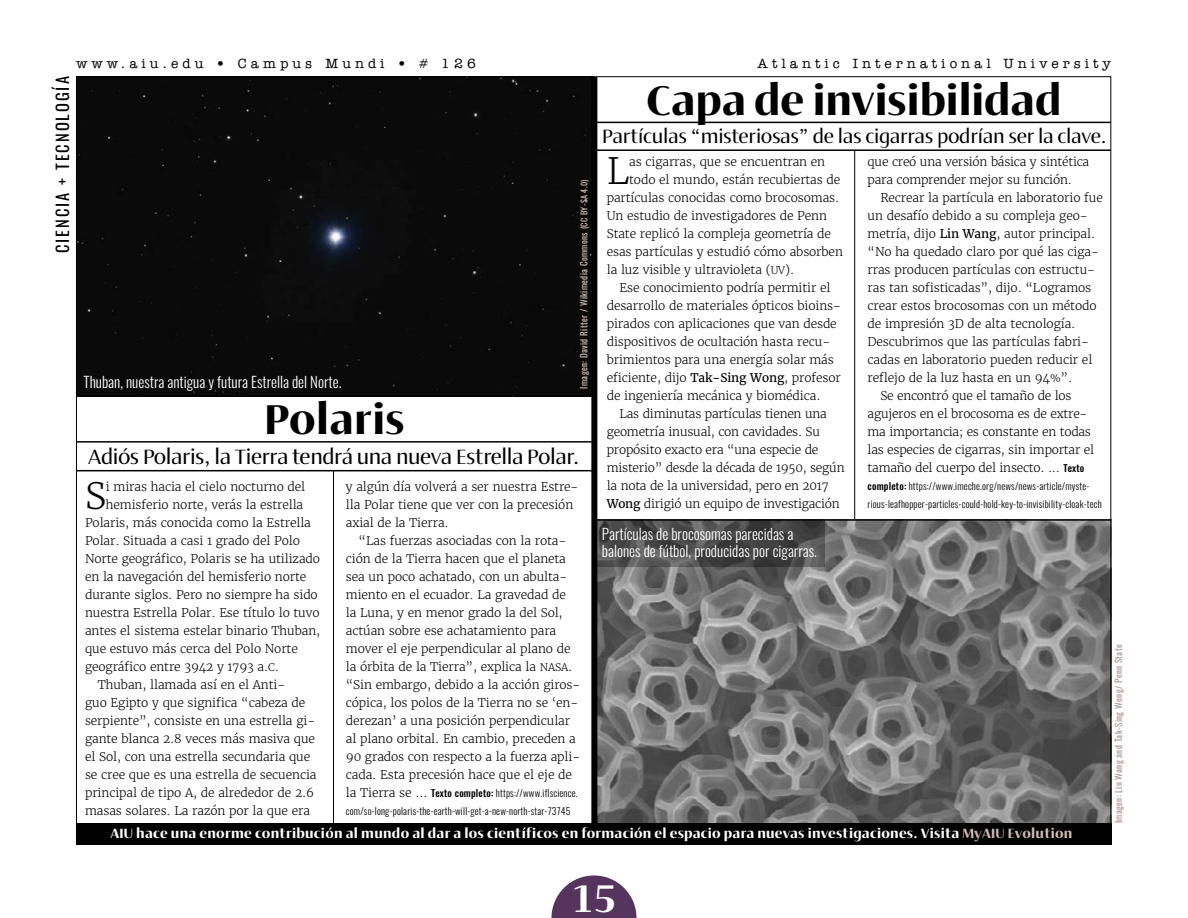
<style>
.page{position:relative;width:1188px;height:918px;background:#fff}
.page>*{position:absolute;margin:0;border:0;box-sizing:border-box;transform-origin:0 0}
.t1{font:800 42px "Ador Hairline";color:#000}
.t2{font:800 39px "Ador Hairline";color:#fff}
.t3{font:300 36.15px "Merriweather";color:#000}
.t4{font:500 21px "Ador Hairline";letter-spacing:-.02em;color:#000}
.t5{font:500 19.5px "Ador Hairline";letter-spacing:-.015em;color:#000}
.t6{font:16.5px "Oswald";letter-spacing:.12em;color:#000}
.t7{font:300 15px/16.5px "Oswald";color:#fff}
.t8{font:800 13.5px "Ador Hairline";letter-spacing:.02em;color:#fff}
.t9{font:500 13.5px "American Typewriter ITC Pro";letter-spacing:.3em;color:#000}
.t10{font:300 12px/18px "Merriweather";letter-spacing:-.01em;color:#000}
.t11{font:300 9.75px/18px "Oswald";letter-spacing:.02em;color:#000}
.t12{font:9px "Oswald";letter-spacing:.04em;color:#d7c7c1}
.t13{font:9px "Oswald";letter-spacing:.04em;color:#a7938c}
.s1{font-size:8.25px}
.s2{font-size:10.5px}
.s3{font-family:"Merriweather";font-size:12px}
.s4{font-weight:500}
.s5{font-weight:400}
.s6{font-family:"Oswald";font-weight:500;font-size:9.75px}
.s7{color:#cfbcb5}
</style>
<div class="page">
<div style="left:78px;top:78px;width:513px;height:317px;background:#0a0a0a"></div>
<img style="left:597px;top:521px;width:512px;height:302px">
<svg style="left:597px;top:521px;width:228px;height:46px;background:#494949"></svg>
<svg style="left:551px;top:875px;width:86px;height:43px"></svg>
<div style="left:76px;top:823px;width:1035px;height:22px;background:#000"></div>
<hr style="left:333px;top:471px;width:1px;height:370px;background:#000">
<hr style="left:76px;top:470px;width:519px;height:1px;background:#000">
<hr style="left:76px;top:441px;width:518px;height:2px;background:#000">
<hr style="left:76px;top:395px;width:518px;height:2px;background:#000">
<div style="left:591px;top:77px;width:6px;height:746px;background:#000"></div>
<hr style="left:597px;top:122px;width:514px;height:1px;background:#000">
<hr style="left:597px;top:149px;width:514px;height:2px;background:#000">
<hr style="left:595px;top:519px;width:516px;height:2px;background:#000">
<hr style="left:854px;top:150px;width:1px;height:369px;background:#000">
<p class="t9" style="left:76px;top:55px;width:401px">www.aiu.edu • Campus Mundi • # 126</p>
<p class="t9" style="left:758px;top:55px;width:355px">Atlantic International University</p>
<h3 class="t6" style="left:48px;top:253px;width:178px;rotate:-90deg">CIENCIA + TECNOLOGÍA</h3>
<h1 class="t1" style="left:646px;top:68px;width:416px">Capa de invisibilidad</h1>
<p class="t7" style="left:83px;top:372px;width:259px">Thuban, nuestra antigua y futura Estrella del Norte.</p>
<h1 class="t1" style="left:265px;top:388px;width:142px">Polaris</h1>
<p class="t12" style="left:576px;top:389px;width:211px;rotate:-90deg">Imagen: David Ritter / Wikimedia Commons <span class="s1">(CC BY-SA 4.0)</span></p>
<h3 class="t4" style="left:88px;top:441px;width:493px">Adiós Polaris, la Tierra tendrá una nueva Estrella Polar.</h3>
<h3 class="t3" style="left:85px;top:473px;width:23px">S</h3>
<p class="t10" style="left:106px;top:477px;width:201px">i miras hacia el cielo nocturno del</p>
<p class="t10" style="left:106px;top:495px;width:199px">hemisferio norte, verás la estrella</p>
<p class="t10" style="left:85px;top:513px;width:227px">Polaris, más conocida como la Estrella</p>
<p class="t10" style="left:85px;top:531px;width:217px">Polar. Situada a casi 1 grado del Polo</p>
<p class="t10" style="left:85px;top:549px;width:237px">Norte geográfico, Polaris se ha utilizado</p>
<p class="t10" style="left:85px;top:567px;width:223px">en la navegación del hemisferio norte</p>
<p class="t10" style="left:85px;top:585px;width:234px">durante siglos. Pero no siempre ha sido</p>
<p class="t10" style="left:85px;top:603px;width:236px">nuestra Estrella Polar. Ese título lo tuvo</p>
<p class="t10" style="left:85px;top:621px;width:237px">antes el sistema estelar binario Thuban,</p>
<p class="t10" style="left:85px;top:639px;width:214px">que estuvo más cerca del Polo Norte</p>
<p class="t10" style="left:85px;top:657px;width:195px">geográfico entre 3942 y 1793 a.<span class="s2">C</span>.</p>
<p class="t10" style="left:98px;top:675px;width:189px">Thuban, llamada así en el Anti-</p>
<p class="t10" style="left:85px;top:693px;width:222px">guo Egipto y que significa “cabeza de</p>
<p class="t10" style="left:85px;top:711px;width:232px">serpiente”, consiste en una estrella gi-</p>
<p class="t10" style="left:85px;top:729px;width:232px">gante blanca 2.8 veces más masiva que</p>
<p class="t10" style="left:85px;top:747px;width:227px">el Sol, con una estrella secundaria que</p>
<p class="t10" style="left:85px;top:765px;width:233px">se cree que es una estrella de secuencia</p>
<p class="t10" style="left:85px;top:783px;width:230px">principal de tipo A, de alrededor de 2.6</p>
<p class="t10" style="left:85px;top:801px;width:227px">masas solares. La razón por la que era</p>
<p class="t10" style="left:346px;top:477px;width:234px">y algún día volverá a ser nuestra Estre&shy;lla Polar tiene que ver con la precesión axial de la Tierra.</p>
<p class="t10" style="left:346px;top:531px;width:236px;text-indent:13px">“Las fuerzas asociadas con la rota&shy;ción de la Tierra hacen que el planeta sea un poco achatado, con un abulta&shy;miento en el ecuador. La gravedad de<br>la Luna, y en menor grado la del Sol, actúan sobre ese achatamiento para mover el eje perpendicular al plano de la órbita de la Tierra”, explica la <span class="s2">NASA</span>. “Sin embargo, debido a la acción giros&shy;cópica, los polos de la Tierra no se ‘en&shy;derezan’ a una posición perpendicular al plano orbital. En cambio, preceden a 90 grados con respecto a la fuerza apli&shy;cada. Esta precesión hace que el eje de</p>
<p class="t11" style="left:346px;top:783px;width:233px"><span class="s3">la Tierra se ...</span> <span class="s4">Texto completo:</span> https://www.iflscience. com/so-long-polaris-the-earth-will-get-a-new-north-star-73745</p>
<h3 class="t5" style="left:602px;top:122px;width:507px">Partículas “misteriosas” de las cigarras podrían ser la clave.</h3>
<h3 class="t3" style="left:607px;top:149px;width:24px">L</h3>
<p class="t10" style="left:629px;top:153px;width:198px">as cigarras, que se encuentran en</p>
<p class="t10" style="left:629px;top:171px;width:213px">todo el mundo, están recubiertas de</p>
<p class="t10" style="left:607px;top:189px;width:234px">partículas conocidas como brocosomas.</p>
<p class="t10" style="left:607px;top:207px;width:222px">Un estudio de investigadores de Penn</p>
<p class="t10" style="left:607px;top:225px;width:226px">State replicó la compleja geometría de</p>
<p class="t10" style="left:607px;top:243px;width:238px">esas partículas y estudió cómo absorben</p>
<p class="t10" style="left:607px;top:261px;width:189px">la luz visible y ultravioleta (<span class="s2">UV</span>).</p>
<p class="t10" style="left:620px;top:279px;width:213px">Ese conocimiento podría permitir el</p>
<p class="t10" style="left:607px;top:297px;width:236px">desarrollo de materiales ópticos bioins-</p>
<p class="t10" style="left:607px;top:315px;width:232px">pirados con aplicaciones que van desde</p>
<p class="t10" style="left:607px;top:333px;width:225px">dispositivos de ocultación hasta recu-</p>
<p class="t10" style="left:607px;top:351px;width:229px">brimientos para una energía solar más</p>
<p class="t10" style="left:607px;top:369px;width:236px">eficiente, dijo <span class="s5">Tak-Sing Wong</span>, profesor</p>
<p class="t10" style="left:607px;top:387px;width:215px">de ingeniería mecánica y biomédica.</p>
<p class="t10" style="left:620px;top:405px;width:209px">Las diminutas partículas tienen una</p>
<p class="t10" style="left:607px;top:423px;width:215px">geometría inusual, con cavidades. Su</p>
<p class="t10" style="left:607px;top:441px;width:213px">propósito exacto era “una especie de</p>
<p class="t10" style="left:607px;top:459px;width:239px">misterio” desde la década de 1950, según</p>
<p class="t10" style="left:607px;top:477px;width:224px">la nota de la universidad, pero en 2017</p>
<p class="t10" style="left:607px;top:495px;width:235px"><span class="s5">Wong</span> dirigió un equipo de investigación</p>
<p class="t7" style="left:602px;top:524px;width:217px">Partículas de brocosomas parecidas a balones de fútbol, producidas por cigarras.</p>
<p class="t10" style="left:868px;top:153px;width:223px">que creó una versión básica y sintética para comprender mejor su función.</p>
<p class="t10" style="left:880px;top:189px;width:224px">Recrear la partícula en laboratorio fue</p>
<p class="t10" style="left:868px;top:207px;width:222px">un desafío debido a su compleja geo-</p>
<p class="t10" style="left:868px;top:225px;width:229px">metría, dijo <span class="s5">Lin Wang</span>, autor principal.</p>
<p class="t10" style="left:868px;top:243px;width:233px">“No ha quedado claro por qué las ciga-</p>
<p class="t10" style="left:868px;top:261px;width:229px">rras producen partículas con estructu-</p>
<p class="t10" style="left:868px;top:279px;width:225px">ras tan sofisticadas”, dijo. “Logramos</p>
<p class="t10" style="left:868px;top:297px;width:230px">crear estos brocosomas con un método</p>
<p class="t10" style="left:868px;top:315px;width:209px">de impresión 3D de alta tecnología.</p>
<p class="t10" style="left:868px;top:333px;width:223px">Descubrimos que las partículas fabri-</p>
<p class="t10" style="left:868px;top:351px;width:226px">cadas en laboratorio pueden reducir el</p>
<p class="t10" style="left:868px;top:369px;width:206px">reflejo de la luz hasta en un 94<span class="s2">%</span>”.</p>
<p class="t10" style="left:880px;top:387px;width:193px">Se encontró que el tamaño de los</p>
<p class="t10" style="left:868px;top:405px;width:221px">agujeros en el brocosoma es de extre-</p>
<p class="t10" style="left:868px;top:423px;width:225px">ma importancia; es constante en todas</p>
<p class="t10" style="left:868px;top:441px;width:228px">las especies de cigarras, sin importar el</p>
<p class="t10" style="left:868px;top:459px;width:218px">tamaño del cuerpo del insecto. ... <span class="s6">Texto</span></p>
<p class="t11" style="left:868px;top:476px;width:236px"><span class="s4">completo:</span> https://www.imeche.org/news/news-article/myste&shy;rious-leafhopper-particles-could-hold-key-to-invisibility-cloak-tech</p>
<p class="t8" style="left:110px;top:823px;width:964px">AIU hace una enorme contribución al mundo al dar a los científicos en formación el espacio para nuevas investigaciones. Visita <span class="s7">MyAIU Evolution</span></p>
<p class="t13" style="left:1110px;top:823px;width:180px;rotate:-90deg">Imagen: Lin Wang and Tak-Sing Wong/ Penn State</p>
<h2 class="t2" style="left:571px;top:868px;width:48px">15</h2>
</div>
